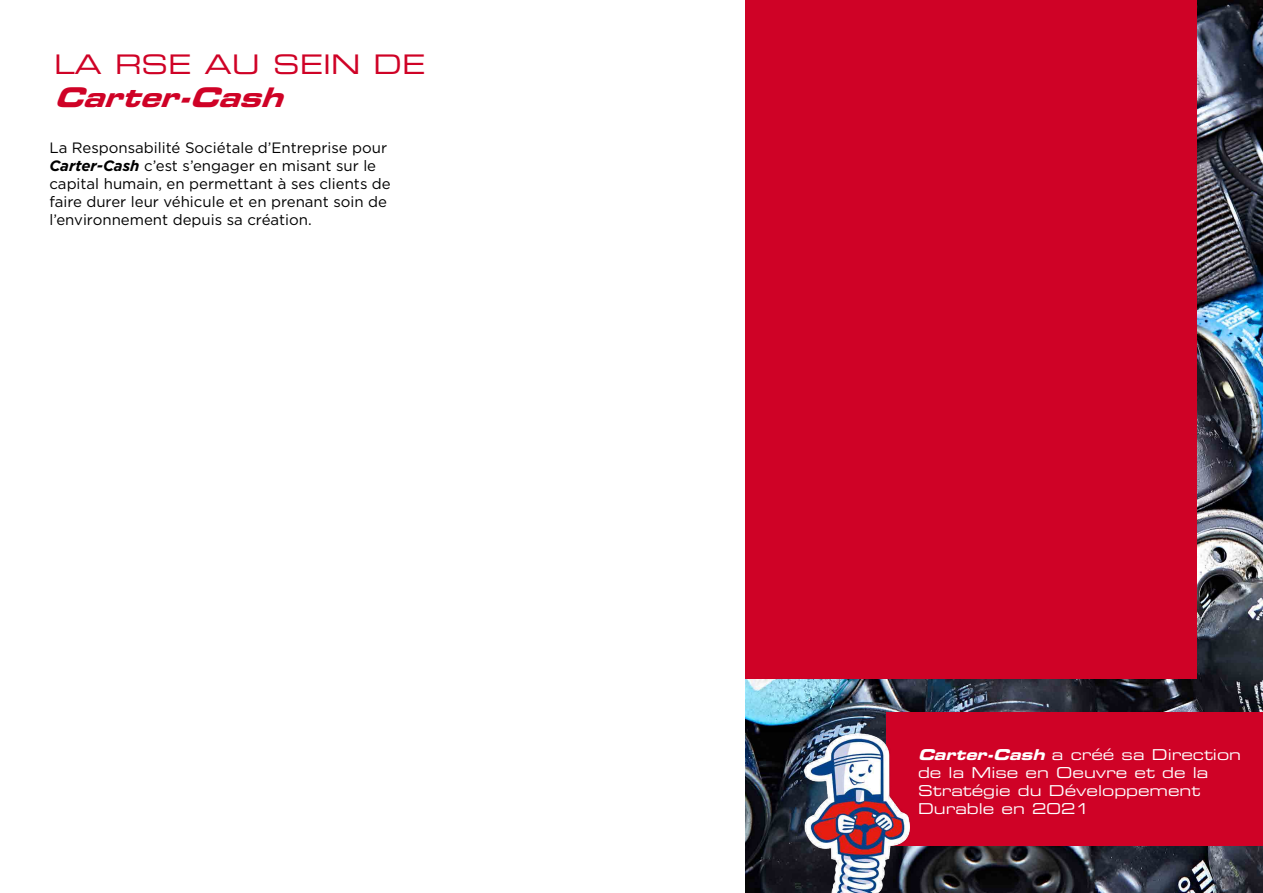
<style>
.page{position:relative;width:1263px;height:893px;background:#fff}
.page>*{position:absolute;margin:0;border:0;box-sizing:border-box;transform-origin:0 0}
.t1{font:27px "Eurostile LT Std Ex 2";color:#cf0226}
.t2{font:italic 27px "Eurostile LT Std Bold Ex 2";color:#cf0226}
.t3{font:15px/18px "Gotham";color:#000}
.t4{font:15px/18px "Eurostile LT Std Ex 2";color:#fff}
.s1{font-weight:700;font-style:italic}
.s2{font-family:"Eurostile LT Std Bold Ex 2";font-style:italic}
</style>
<div class="page">
<img style="left:745px;top:0;width:518px;height:893px">
<div style="left:745px;top:0;width:452px;height:678px;background:#cf0226"></div>
<div style="left:886px;top:712px;width:377px;height:134px;background:#cf0226"></div>
<img style="left:804px;top:733px;width:105px;height:160px">
<h1 class="t1" style="left:54px;top:46px;width:373px">LA RSE AU SEIN DE</h1>
<h1 class="t2" style="left:54px;top:78px;width:244px">Carter-Cash</h1>
<p class="t3" style="left:49px;top:138px;width:343px">La Responsabilité Sociétale d’Entreprise pour <span class="s1">Carter-Cash</span> c’est s’engager en misant sur le capital humain, en permettant à ses clients de faire durer leur véhicule et en prenant soin de l’environnement depuis sa création.</p>
<p class="t4" style="left:918px;top:745px;width:325px"><span class="s2">Carter-Cash</span> a créé sa Direction de la Mise en Oeuvre et de la<br>Stratégie du Développement<br>Durable en 2021</p>
</div>
